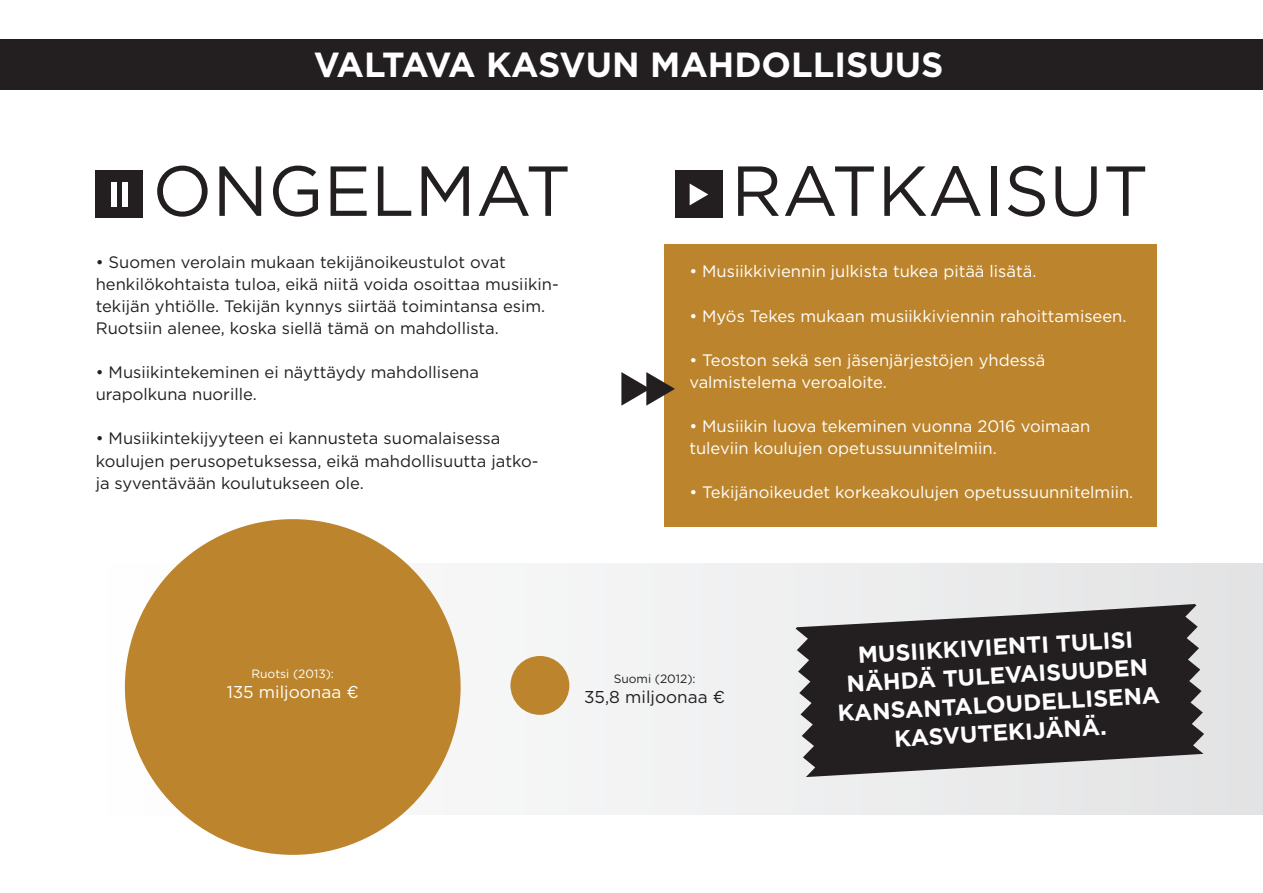
<style>
.page{position:relative;width:1263px;height:893px;background:#fff}
.page>*{position:absolute;margin:0;border:0;box-sizing:border-box;transform-origin:0 0}
.t1{font:70.65px "Gotham";color:#231f20}
.t2{font:700 34.8px "Gotham";color:#fff}
.t3{font:700 23.1px/28.7px "Gotham";color:#fff;text-align:center}
.t4{font:17.1px "Gotham";color:#231f20}
.t5{font:17.1px "Gotham";color:#fff}
.t6{font:16.65px/22px "Gotham";color:#231f20}
.t7{font:16.65px/22px "Gotham";color:#fff}
.t8{font:12px "Gotham";color:#fff}
.t9{font:12px "Gotham";color:#231f20}
</style>
<div class="page">
<svg style="left:124px;top:564px;width:1139px;height:251px"></svg>
<div style="left:665px;top:244px;width:492px;height:283px;background:#bc852d"></div>
<div style="left:95px;top:171px;width:48px;height:47px;background:#231f20"></div>
<div style="left:111px;top:182px;width:5px;height:25px;background:#fff"></div>
<div style="left:122px;top:182px;width:5px;height:25px;background:#fff"></div>
<div style="left:675px;top:171px;width:48px;height:47px;background:#231f20"></div>
<svg style="left:690px;top:184px;width:18px;height:21px"></svg>
<div style="left:0;top:40px;width:1263px;height:50px;background:#231f20"></div>
<svg style="left:796px;top:604px;width:408px;height:173px;background:#454142"></svg>
<div style="left:510px;top:656px;width:59px;height:59px;background:#bc852d;border-radius:50%"></div>
<div style="left:125px;top:519px;width:336px;height:336px;background:#bc852d;border-radius:50%"></div>
<svg style="left:621px;top:372px;width:54px;height:34px"></svg>
<h2 class="t2" style="left:314px;top:42px;width:631px">VALTAVA KASVUN MAHDOLLISUUS</h2>
<h1 class="t1" style="left:152px;top:146px;width:420px">ONGELMAT</h1>
<h1 class="t1" style="left:731px;top:146px;width:419px">RATKAISUT</h1>
<p class="t6" style="left:96px;top:251px;width:465px">• Suomen verolain mukaan tekijänoikeustulot ovat henkilökohtaista tuloa, eikä niitä voida osoittaa musiikin&shy;tekijän yhtiölle. Tekijän kynnys siirtää toimintansa esim.<br>Ruotsiin alenee, koska siellä tämä on mahdollista.</p>
<p class="t6" style="left:96px;top:361px;width:385px">• Musiikintekeminen ei näyttäydy mahdollisena urapolkuna nuorille.</p>
<p class="t6" style="left:96px;top:427px;width:444px">• Musiikintekijyyteen ei kannusteta suomalaisessa koulujen perusopetuksessa, eikä mahdollisuutta jatko&shy;ja syventävään koulutukseen ole.</p>
<p class="t7" style="left:689px;top:260px;width:348px">• Musiikkiviennin julkista tukea pitää lisätä.</p>
<p class="t7" style="left:689px;top:304px;width:439px">• Myös Tekes mukaan musiikkiviennin rahoittamiseen.</p>
<p class="t7" style="left:689px;top:348px;width:358px">• Teoston sekä sen jäsenjärjestöjen yhdessä valmistelema veroaloite.</p>
<p class="t7" style="left:689px;top:415px;width:402px">• Musiikin luova tekeminen vuonna 2016 voimaan tuleviin koulujen opetussuunnitelmiin.</p>
<p class="t7" style="left:689px;top:481px;width:445px">• Tekijänoikeudet korkeakoulujen opetussuunnitelmiin.</p>
<p class="t8" style="left:251px;top:666px;width:84px">Ruotsi (2013):</p>
<p class="t5" style="left:227px;top:681px;width:134px">135 miljoonaa €</p>
<p class="t9" style="left:614px;top:671px;width:83px">Suomi (2012):</p>
<p class="t4" style="left:584px;top:686px;width:142px">35,8 miljoonaa €</p>
<h3 class="t3" style="left:834px;top:641px;width:324px;rotate:-3deg">MUSIIKKIVIENTI TULISI<br>NÄHDÄ TULEVAISUUDEN<br>KANSANTALOUDELLISENA<br>KASVUTEKIJÄNÄ.</h3>
</div>
